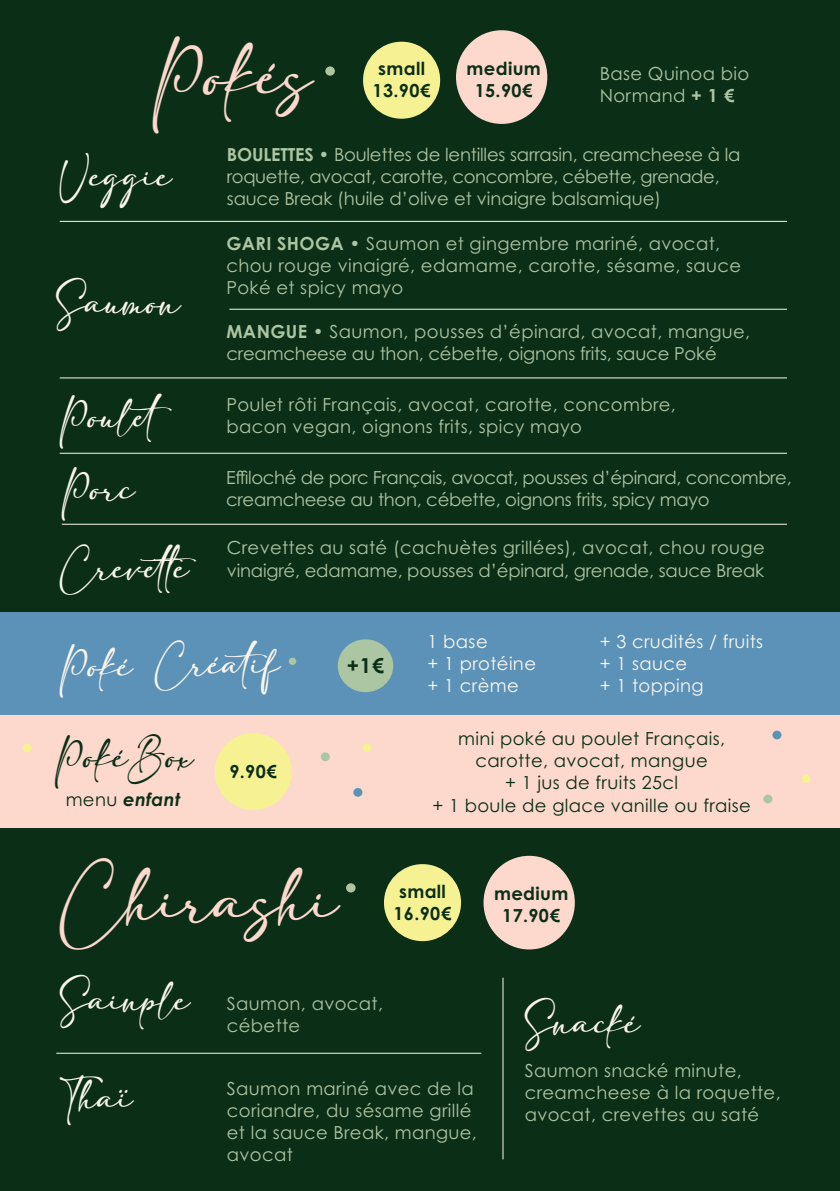
<style>
.page{position:relative;width:840px;height:1191px;background:#fff}
.page>*{position:absolute;margin:0;border:0;box-sizing:border-box;transform-origin:0 0}
.t1{font:49.8px "adelia";color:#fcd8cd}
.t2{font:27.4px "adelia";color:#faf6ed}
.t3{font:27.4px "adelia";color:#0b2e16}
.t4{font:700 20.6px "Century Gothic Pro";color:#0b2e16}
.t5{font:18px/22.4px "Century Gothic Pro";letter-spacing:.02em;color:#acc5a2}
.t6{font:18px/22.4px "Century Gothic Pro";letter-spacing:-.01em;color:#acc5a2}
.t7{font:18px/22.4px "Century Gothic Pro";letter-spacing:-.02em;color:#acc5a2}
.t8{font:18px/22.4px "Century Gothic Pro";letter-spacing:.02em;color:#0b2e16;text-align:center}
.t9{font:18px/22.4px "Century Gothic Pro";letter-spacing:.02em;color:#faf6ed}
.t10{font:700 18px/22px "Century Gothic Pro";letter-spacing:.02em;color:#0b2e16;text-align:center}
.t11{font:italic 700 18px "Century Gothic Pro";letter-spacing:.02em;color:#0b2e16}
.s1{font-weight:700}
.s2{font-weight:400;font-style:normal}
</style>
<div class="page">
<div style="left:0;top:0;width:839px;height:1191px;background:#0b2e16"></div>
<hr style="left:60px;top:377px;width:726px;height:1px;background:#faf6ed">
<hr style="left:60px;top:453px;width:726px;height:1px;background:#faf6ed">
<hr style="left:229px;top:309px;width:557px;height:1px;background:#faf6ed">
<div style="left:0;top:612px;width:839px;height:103px;background:#5c92b8"></div>
<div style="left:288px;top:657px;width:8px;height:8px;background:#acc5a2;border-radius:50%"></div>
<div style="left:337px;top:639px;width:56px;height:53px;background:#acc5a2;border-radius:50%"></div>
<div style="left:325px;top:66px;width:9px;height:10px;background:#acc5a2;border-radius:50%"></div>
<hr style="left:60px;top:221px;width:726px;height:1px;background:#faf6ed">
<hr style="left:62px;top:524px;width:724px;height:1px;background:#faf6ed">
<div style="left:346px;top:883px;width:9px;height:9px;background:#acc5a2;border-radius:50%"></div>
<div style="left:384px;top:864px;width:77px;height:77px;background:#f6f294;border-radius:50%"></div>
<div style="left:483px;top:855px;width:91px;height:94px;background:#fcd8cd;border-radius:50%"></div>
<hr style="left:56px;top:1053px;width:425px;height:1px;background:#faf6ed">
<div style="left:363px;top:42px;width:77px;height:77px;background:#f6f294;border-radius:50%"></div>
<div style="left:455px;top:30px;width:92px;height:94px;background:#fcd8cd;border-radius:50%"></div>
<div style="left:0;top:715px;width:839px;height:113px;background:#fcd8cd"></div>
<div style="left:362px;top:743px;width:9px;height:9px;background:#f6f294;border-radius:50%"></div>
<div style="left:353px;top:788px;width:9px;height:8px;background:#5c92b8;border-radius:50%"></div>
<div style="left:763px;top:794px;width:9px;height:9px;background:#acc5a2;border-radius:50%"></div>
<div style="left:801px;top:774px;width:9px;height:9px;background:#f6f294;border-radius:50%"></div>
<div style="left:23px;top:743px;width:9px;height:9px;background:#f6f294;border-radius:50%"></div>
<div style="left:320px;top:752px;width:9px;height:9px;background:#acc5a2;border-radius:50%"></div>
<div style="left:772px;top:730px;width:9px;height:9px;background:#5c92b8;border-radius:50%"></div>
<hr style="left:502px;top:977px;width:1px;height:182px;background:#faf6ed">
<div style="left:214px;top:733px;width:77px;height:77px;background:#f6f294;border-radius:50%"></div>
<p class="t1" style="left:153px;top:49px;width:161px">Pokés</p>
<p class="t2" style="left:60px;top:161px;width:114px">Veggie</p>
<p class="t6" style="left:227px;top:143px;width:515px"><span class="s1">BOULETTES</span> • Boulettes de lentilles sarrasin, creamcheese à la roquette, avocat, carotte, concombre, cébette, grenade, sauce Break (huile d’olive et vinaigre balsamique)</p>
<p class="t10" style="left:372px;top:58px;width:59px">small<br>13.90€</p>
<p class="t10" style="left:466px;top:57px;width:76px">medium<br>15.90€</p>
<p class="t5" style="left:599px;top:62px;width:151px">Base Quinoa bio<br>Normand <span class="s1">+ 1 €</span></p>
<p class="t2" style="left:56px;top:288px;width:126px">Saumon</p>
<p class="t5" style="left:226px;top:232px;width:516px"><span class="s1">GARI SHOGA</span> • Saumon et gingembre mariné, avocat, chou rouge vinaigré, edamame, carotte, sésame, sauce<br>Poké et spicy mayo</p>
<p class="t6" style="left:226px;top:320px;width:525px"><span class="s1">MANGUE</span> • Saumon, pousses d’épinard, avocat, mangue, creamcheese au thon, cébette, oignons frits, sauce Poké</p>
<p class="t2" style="left:60px;top:402px;width:118px">Poulet</p>
<p class="t5" style="left:226px;top:393px;width:450px">Poulet rôti Français, avocat, carotte, concombre, bacon vegan, oignons frits, spicy mayo</p>
<p class="t2" style="left:62px;top:474px;width:75px">Porc</p>
<p class="t7" style="left:226px;top:466px;width:566px">Effiloché de porc Français, avocat, pousses d’épinard, concombre, creamcheese au thon, cébette, oignons frits, spicy mayo</p>
<p class="t2" style="left:60px;top:553px;width:151px">Crevette</p>
<p class="t5" style="left:227px;top:536px;width:539px">Crevettes au saté (cachuètes grillées), avocat, chou rouge vinaigré, edamame, pousses d’épinard, grenade, sauce Break</p>
<p class="t2" style="left:60px;top:651px;width:74px">Poké</p>
<p class="t2" style="left:155px;top:650px;width:126px">Créatif</p>
<p class="t9" style="left:427px;top:629px;width:110px">1 base<br>+ 1 protéine + 1 crème</p>
<p class="t9" style="left:599px;top:629px;width:165px">+ 3 crudités / fruits + 1 sauce<br>+ 1 topping</p>
<p class="t4" style="left:347px;top:653px;width:39px">+1€</p>
<p class="t3" style="left:55px;top:743px;width:140px">PokéBox</p>
<p class="t11" style="left:66px;top:787px;width:116px"><span class="s2">menu</span> enfant</p>
<p class="t10" style="left:229px;top:760px;width:49px">9.90€</p>
<p class="t1" style="left:60px;top:874px;width:280px">Chirashi</p>
<p class="t8" style="left:432px;top:727px;width:320px">mini poké au poulet Français, carotte, avocat, mangue<br>+ 1 jus de fruits 25cl<br>+ 1 boule de glace vanille ou fraise</p>
<p class="t10" style="left:393px;top:880px;width:59px">small<br>16.90€</p>
<p class="t10" style="left:494px;top:882px;width:76px">medium<br>17.90€</p>
<p class="t2" style="left:60px;top:985px;width:132px">Sainple</p>
<p class="t5" style="left:227px;top:991px;width:157px">Saumon, avocat, cébette</p>
<p class="t2" style="left:60px;top:1083px;width:74px">Thaï</p>
<p class="t5" style="left:227px;top:1076px;width:251px">Saumon mariné avec de la coriandre, du sésame grillé et la sauce Break, mangue, avocat</p>
<p class="t2" style="left:524px;top:1008px;width:117px">Snacké</p>
<p class="t5" style="left:524px;top:1058px;width:257px">Saumon snacké minute, creamcheese à la roquette, avocat, crevettes au saté</p>
</div>
